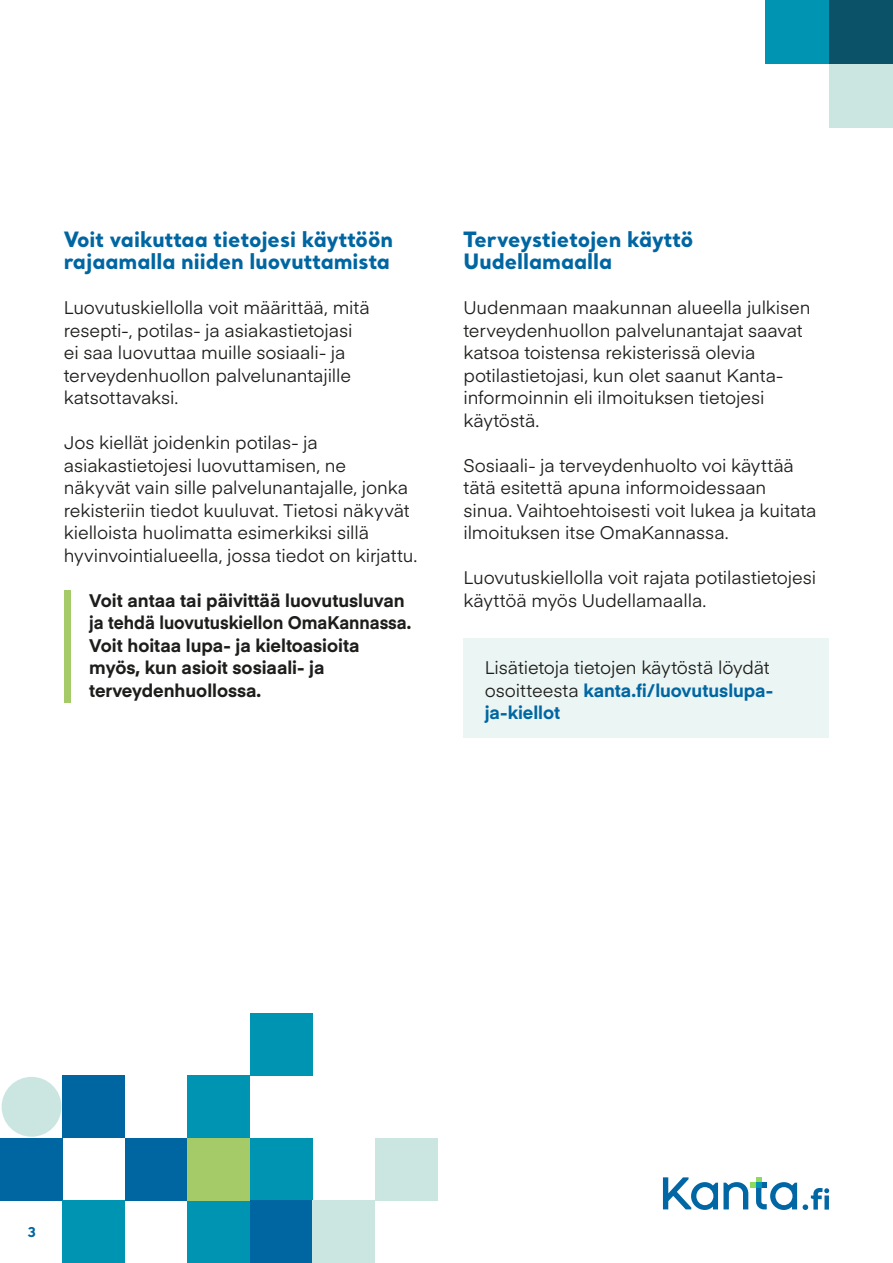
<style>
.page{position:relative;width:893px;height:1263px;background:#fff}
.page>*{position:absolute;margin:0;border:0;box-sizing:border-box;transform-origin:0 0}
.votsikko{font:800 21px/22.5px "Santral";color:#0066a2}
.leipis{font:18px/22.5px "Eina 01";letter-spacing:-.005em;color:#1d1d1b}
.nosto{font:700 18px/22.5px "Eina 01";color:#1d1d1b}
.leipis-2{font:700 18px/22.5px "Eina 01";letter-spacing:-.005em;color:#0066a2}
.t1{font:700 13.5px "Santral";color:#0066a2}
.s1{font-weight:400;color:#1d1d1b}
</style>
<div class="page">
<svg style="left:803px;top:1188px;width:26px;height:22px"></svg>
<svg style="left:663px;top:1177px;width:134px;height:33px"></svg>
<div style="left:463px;top:639px;width:366px;height:99px;background:#ebf5f4"></div>
<div style="left:64px;top:590px;width:7px;height:113px;background:#a5cb68"></div>
<div style="left:188px;top:1200px;width:62px;height:63px;background:#0094b3"></div>
<div style="left:250px;top:1138px;width:62px;height:62px;background:#0094b3"></div>
<div style="left:125px;top:1138px;width:63px;height:62px;background:#0066a2"></div>
<div style="left:63px;top:1075px;width:62px;height:63px;background:#0066a2"></div>
<div style="left:0;top:1138px;width:63px;height:62px;background:#0066a2"></div>
<div style="left:188px;top:1138px;width:62px;height:62px;background:#a5cb68"></div>
<div style="left:63px;top:1200px;width:62px;height:63px;background:#0094b3"></div>
<div style="left:250px;top:1013px;width:62px;height:62px;background:#0094b3"></div>
<div style="left:188px;top:1075px;width:62px;height:63px;background:#0094b3"></div>
<div style="left:2px;top:1077px;width:59px;height:60px;background:#cbe6e1;border-radius:50%"></div>
<div style="left:250px;top:1200px;width:62px;height:63px;background:#0066a2"></div>
<div style="left:312px;top:1200px;width:63px;height:63px;background:#cbe6e1"></div>
<div style="left:375px;top:1138px;width:62px;height:62px;background:#cbe6e1"></div>
<div style="left:765px;top:0;width:64px;height:64px;background:#0094b3"></div>
<div style="left:829px;top:64px;width:64px;height:64px;background:#cbe6e1"></div>
<div style="left:829px;top:0;width:64px;height:64px;background:#0b5168"></div>
<h2 class="votsikko" style="left:64px;top:227px;width:331px">Voit vaikuttaa tietojesi käyttöön rajaamalla niiden luovuttamista</h2>
<p class="leipis" style="left:64px;top:295px;width:308px">Luovutuskiellolla voit määrittää, mitä resepti-, potilas- ja asiakastietojasi ei saa luovuttaa muille sosiaali- ja terveydenhuollon palvelunantajille katsottavaksi.</p>
<p class="leipis" style="left:64px;top:430px;width:355px">Jos kiellät joidenkin potilas- ja asiakastietojesi luovuttamisen, ne näkyvät vain sille palvelunantajalle, jonka rekisteriin tiedot kuuluvat. Tietosi näkyvät kielloista huolimatta esimerkiksi sillä hyvinvointialueella, jossa tiedot on kirjattu.</p>
<p class="nosto" style="left:89px;top:588px;width:323px">Voit antaa tai päivittää luovutusluvan ja tehdä luovutuskiellon OmaKannassa.<br>Voit hoitaa lupa- ja kieltoasioita myös, kun asioit sosiaali- ja terveydenhuollossa.</p>
<h2 class="votsikko" style="left:463px;top:227px;width:231px">Terveystietojen käyttö<br>Uudellamaalla</h2>
<p class="leipis" style="left:463px;top:295px;width:349px">Uudenmaan maakunnan alueella julkisen terveydenhuollon palvelunantajat saavat katsoa toistensa rekisterissä olevia potilastietojasi, kun olet saanut Kanta&shy;informoinnin eli ilmoituksen tietojesi käytöstä.</p>
<p class="leipis" style="left:463px;top:453px;width:355px">Sosiaali- ja terveydenhuolto voi käyttää tätä esitettä apuna informoidessaan sinua. Vaihtoehtoisesti voit lukea ja kuitata ilmoituksen itse OmaKannassa.</p>
<p class="leipis" style="left:463px;top:565px;width:354px">Luovutuskiellolla voit rajata potilastietojesi käyttöä myös Uudellamaalla.</p>
<p class="leipis" style="left:485px;top:655px;width:286px">Lisätietoja tietojen käytöstä löydät</p>
<p class="leipis-2" style="left:485px;top:678px;width:290px"><span class="s1">osoitteesta</span> kanta.fi/luovutuslupa&shy;ja-kiellot</p>
<p class="t1" style="left:28px;top:1223px;width:10px">3</p>
</div>
